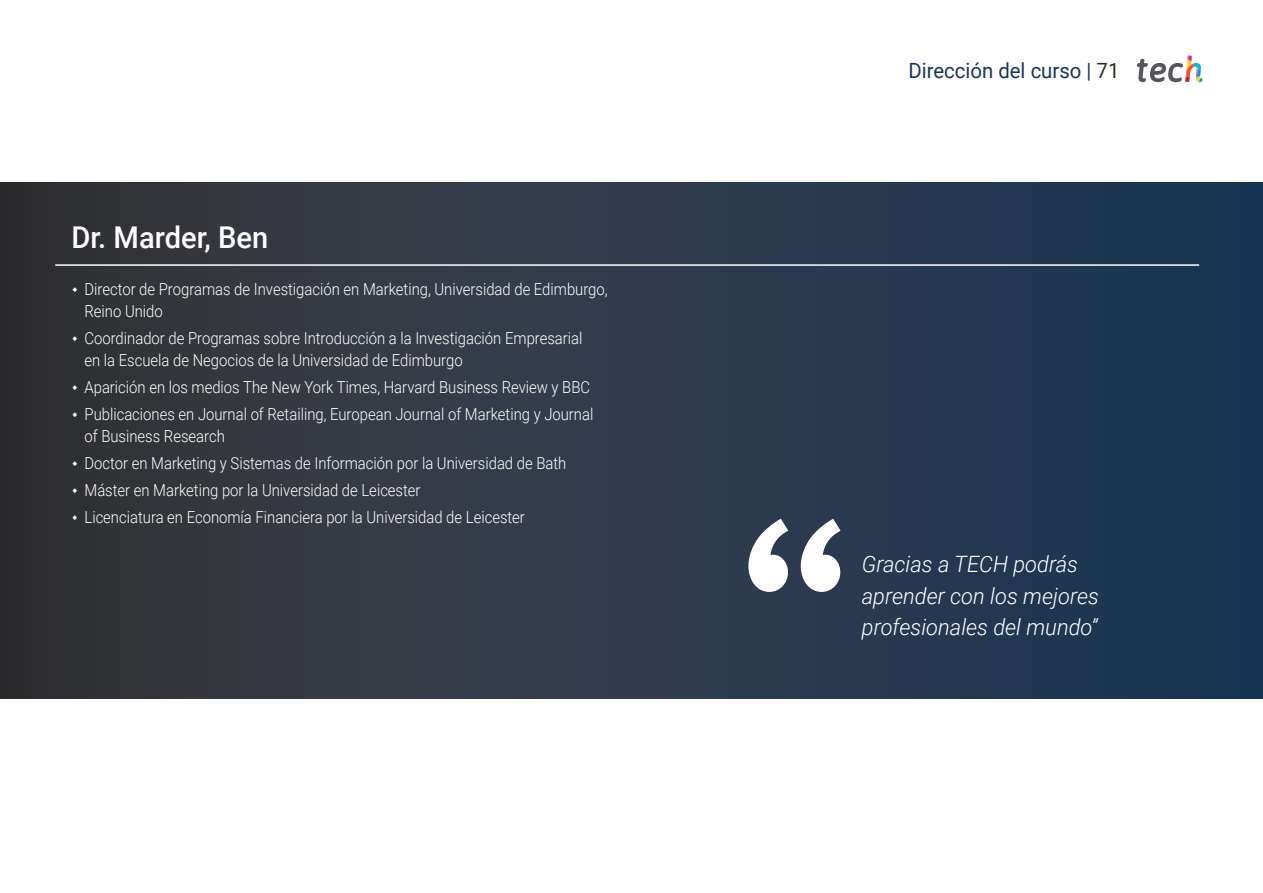
<style>
.page{position:relative;width:1263px;height:893px;background:#fff}
.page>*{position:absolute;margin:0;border:0;box-sizing:border-box;transform-origin:0 0}
.t1{font:500 30px "Roboto";color:#fff}
.t2{font:italic 300 22.5px/31.5px "Roboto";color:#fff}
.t3{font:21px "Roboto";color:#1a355c}
.t4{font:300 16.5px/26.7px "Roboto";color:#fff;scale:.9 1}
.s1{color:#312e20}
</style>
<div class="page">
<svg style="left:1137px;top:55px;width:65px;height:28px"></svg>
<div style="left:0;top:182px;width:1263px;height:516px;background:linear-gradient(to right,#3a3638,#1d3959)"></div>
<svg style="left:748px;top:519px;width:92px;height:73px"></svg>
<hr style="left:55px;top:264px;width:1144px;height:2px;background:#fff">
<svg style="left:73px;top:287px;width:4px;height:5px"></svg>
<svg style="left:73px;top:336px;width:4px;height:5px"></svg>
<svg style="left:73px;top:385px;width:4px;height:5px"></svg>
<svg style="left:73px;top:412px;width:4px;height:5px"></svg>
<svg style="left:73px;top:461px;width:4px;height:5px"></svg>
<svg style="left:73px;top:488px;width:4px;height:5px"></svg>
<svg style="left:73px;top:515px;width:4px;height:5px"></svg>
<h1 class="t1" style="left:71px;top:216px;width:198px">Dr. Marder, Ben</h1>
<p class="t4" style="left:85px;top:277px;width:583px;line-height:22.5px">Director de Programas de Investigación en Marketing, Universidad de Edimburgo,<br>Reino Unido</p>
<p class="t4" style="left:85px;top:326px;width:555px;line-height:22.5px">Coordinador de Programas sobre Introducción a la Investigación Empresarial en la Escuela de Negocios de la Universidad de Edimburgo</p>
<p class="t4" style="left:85px;top:373px;width:567px">Aparición en los medios The New York Times, Harvard Business Review y BBC<br>Publicaciones en Journal of Retailing, European Journal of Marketing y Journal</p>
<p class="t4" style="left:85px;top:423px;width:537px">of Business Research<br>Doctor en Marketing y Sistemas de Información por la Universidad de Bath Máster en Marketing por la Universidad de Leicester<br>Licenciatura en Economía Financiera por la Universidad de Leicester</p>
<p class="t3" style="left:908px;top:56px;width:213px">Dirección del curso | <span class="s1">71</span></p>
<h2 class="t2" style="left:862px;top:548px;width:239px">Gracias a TECH podrás aprender con los mejores profesionales del mundo”</h2>
</div>
